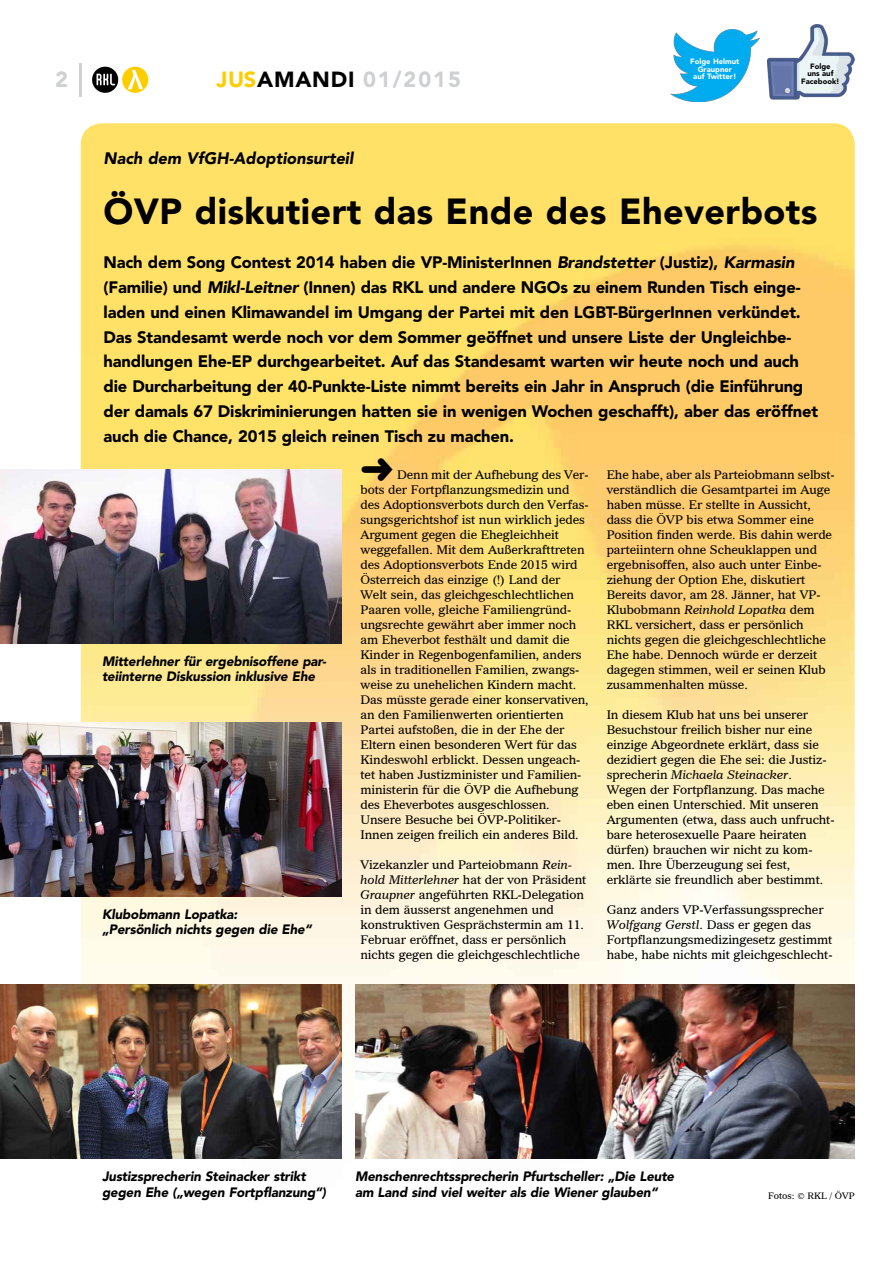
<style>
.page{position:relative;width:893px;height:1263px;background:#fff}
.page>*{position:absolute;margin:0;border:0;box-sizing:border-box;transform-origin:0 0}
.t1{font:900 36px "Avenir LT Std";letter-spacing:.01em;color:#000}
.t2{font:36px "ICONS1 Dixieland";color:#000}
.t3{font:900 21.75px "Avenir LT Std";letter-spacing:.035em;color:#cfd0d1}
.t4{font:900 16.5px/24.8px "Avenir LT Std";letter-spacing:-.01em;color:#000}
.t5{font:italic 900 16.5px "Avenir LT Std";color:#000}
.t6{font:italic 900 13.5px/15.8px "Avenir LT Std";letter-spacing:-.01em;color:#000}
.t7{font:12px/15px "Imperial BT";letter-spacing:-.005em;color:#000}
.t8{font:9px "Imperial BT";color:#000}
.t9{font:900 7.65px/7.6px "Avenir LT Std";color:#fff;text-align:center}
.t10{font:900 7.65px/7.6px "Avenir LT Std";color:#000;text-align:center}
.s1{color:#fdcd00}
.s2{color:#000}
.s3{font-style:italic}
</style>
<div class="page">
<hr style="left:80px;top:64px;width:2px;height:33px;background:#cfd0d1">
<img style="left:81px;top:123px;width:774px;height:1076px;border-radius:21px">
<svg style="left:92px;top:67px;width:56px;height:26px"></svg>
<img style="left:767px;top:25px;width:88px;height:75px">
<img style="left:670px;top:29px;width:89px;height:73px">
<img style="left:0;top:469px;width:342px;height:174px">
<img style="left:0;top:722px;width:341px;height:174px">
<img style="left:0;top:985px;width:342px;height:174px">
<img style="left:355px;top:985px;width:500px;height:174px">
<h2 class="t3" style="left:55px;top:66px;width:14px">2</h2>
<h2 class="t3" style="left:217px;top:66px;width:246px"><span class="s1">Jus</span><span class="s2">AMANDI</span> 01/2015</h2>
<p class="t9" style="left:690px;top:58px;width:51px">Folge Helmut<br>Graupner<br>auf Twitter!</p>
<p class="t10" style="left:801px;top:62px;width:40px">Folge<br>uns auf<br>Facebook!</p>
<h3 class="t5" style="left:104px;top:148px;width:251px">Nach dem VfGH-Adoptionsurteil</h3>
<h1 class="t1" style="left:104px;top:190px;width:716px">ÖVP diskutiert das Ende des Eheverbots</h1>
<p class="t4" style="left:104px;top:250px;width:716px">Nach dem Song Contest 2014 haben die VP-MinisterInnen <span class="s3">Brandstetter</span> (Justiz), <span class="s3">Karmasin </span>(Familie) und <span class="s3">Mikl-Leitner</span> (Innen) das RKL und andere NGOs zu einem Runden Tisch einge&shy;laden und einen Klimawandel im Umgang der Partei mit den LGBT-BürgerInnen verkündet.<br>Das Standesamt werde noch vor dem Sommer geöffnet und unsere Liste der Ungleichbe&shy;hand- lungen Ehe-EP durchgearbeitet. Auf das Standesamt warten wir heute noch und auch die Durcharbeitung der 40-Punkte-Liste nimmt bereits ein Jahr in Anspruch (die Einführung der damals 67 Diskriminierungen hatten sie in wenigen Wochen geschafft), aber das eröffnet auch die Chance, 2015 gleich reinen Tisch zu machen.</p>
<h1 class="t2" style="left:360px;top:453px;width:35px">Ü</h1>
<p class="t7" style="left:360px;top:467px;width:230px;text-indent:37px">Denn mit der Aufhebung des Ver&shy;bots der Fortpflanzungsmedizin und des Adop--tionsverbots durch den Verfas&shy;sungs-gerichtshof ist nun wirk-lich jedes Argument gegen die Ehe-gleich-heit weggefallen. Mit dem Außer-krafttreten des Adoptionsverbots Ende 2015 wird Österreich das einzige (!) Land der Welt sein, das gleich-ge-schlecht--lichen Paaren volle, gleiche Familiengründ&shy;ungs-rechte gewährt aber immer noch am Eheverbot festhält und damit die Kinder in Regen-bo-gen-fami-lien, anders als in traditionel-len Fami-lien, zwangs&shy;weise zu unehe-li-chen Kin-dern macht.<br>Das müsste gerade einer konservativen, an den Familien-werten orientierten Partei aufstoßen, die in der Ehe der Eltern einen beson-de-ren Wert für das Kindeswohl erblickt. Dessen unge-ach&shy;tet haben Justiz-minis-ter und Familien&shy;minis-terin für die ÖVP die Aufhebung des Eheverbotes aus-ge-schlos-sen.<br>Unsere Besuche bei ÖVP-Politi-ker-Innen zeigen freilich ein ande-res Bild.</p>
<p class="t7" style="left:360px;top:857px;width:227px">Vizekanzler und Parteiobmann <span class="s3">Rein&shy;hold Mitterlehner</span> hat der von Präsident <span class="s3">Graup-ner</span> angeführten RKL-Delegation in dem äusserst angenehmen und konstruktiven Gesprächstermin am 11.<br>Februar eröffnet, dass er persönlich nichts gegen die gleichgeschlechtliche</p>
<p class="t7" style="left:607px;top:467px;width:230px">Ehe habe, aber als Parteiobmann selbst&shy;verständlich die Gesamtpartei im Auge haben müsse. Er stellte in Aussicht, dass die ÖVP bis etwa Sommer eine Position finden werde. Bis dahin werde partei-intern ohne Scheuklappen und ergebnis-offen, also auch unter Einbe&shy;ziehung der Option Ehe, diskutiert Bereits davor, am 28. Jänner, hat VP-Klubobmann <span class="s3">Reinhold Lopatka</span> dem RKL versichert, dass er persönlich nichts gegen die gleichgeschlechtliche Ehe habe. Dennoch würde er derzeit dagegen stimmen, weil er seinen Klub zusammenhalten müsse.</p>
<p class="t7" style="left:607px;top:707px;width:229px">In diesem Klub hat uns bei unserer Be-suchstour freilich bisher nur eine einzige Abgeordnete erklärt, dass sie dezidiert gegen die Ehe sei: die Justiz&shy;sprecherin <span class="s3">Michaela Steinacker</span>.<br>We-gen der Fortpflanzung. Das mache eben einen Unterschied. Mit unseren Argu-men-ten (etwa, dass auch un-frucht&shy;bare heterosexuelle Paare heiraten dürfen) brauchen wir nicht zu kom&shy;men. Ihre Überzeugung sei fest, erklärte sie freund-lich aber bestimmt.</p>
<p class="t7" style="left:607px;top:902px;width:227px">Ganz anders VP-Verfassungs- spre-cher <span class="s3">Wolfgang Gerstl</span>. Dass er gegen das Fort-pflanzungsmedizingesetz gestimmt habe, habe nichts mit gleichgeschlecht-</p>
<p class="t6" style="left:102px;top:653px;width:225px">Mitterlehner für ergebnisoffene par&shy;teiinterne Diskussion inklusive Ehe</p>
<p class="t6" style="left:102px;top:906px;width:211px">Klubobmann Lopatka:<br>„Persönlich nichts gegen die Ehe“</p>
<p class="t6" style="left:102px;top:1169px;width:226px">Justizsprecherin Steinacker strikt ge-gen Ehe („wegen Fortpflanzung“)</p>
<p class="t6" style="left:355px;top:1169px;width:321px">Menschenrechtssprecherin Pfurtscheller: „Die Leute am Land sind viel weiter als die Wiener glauben“</p>
<p class="t8" style="left:768px;top:1190px;width:88px">Fotos: © RKL / ÖVP</p>
</div>
